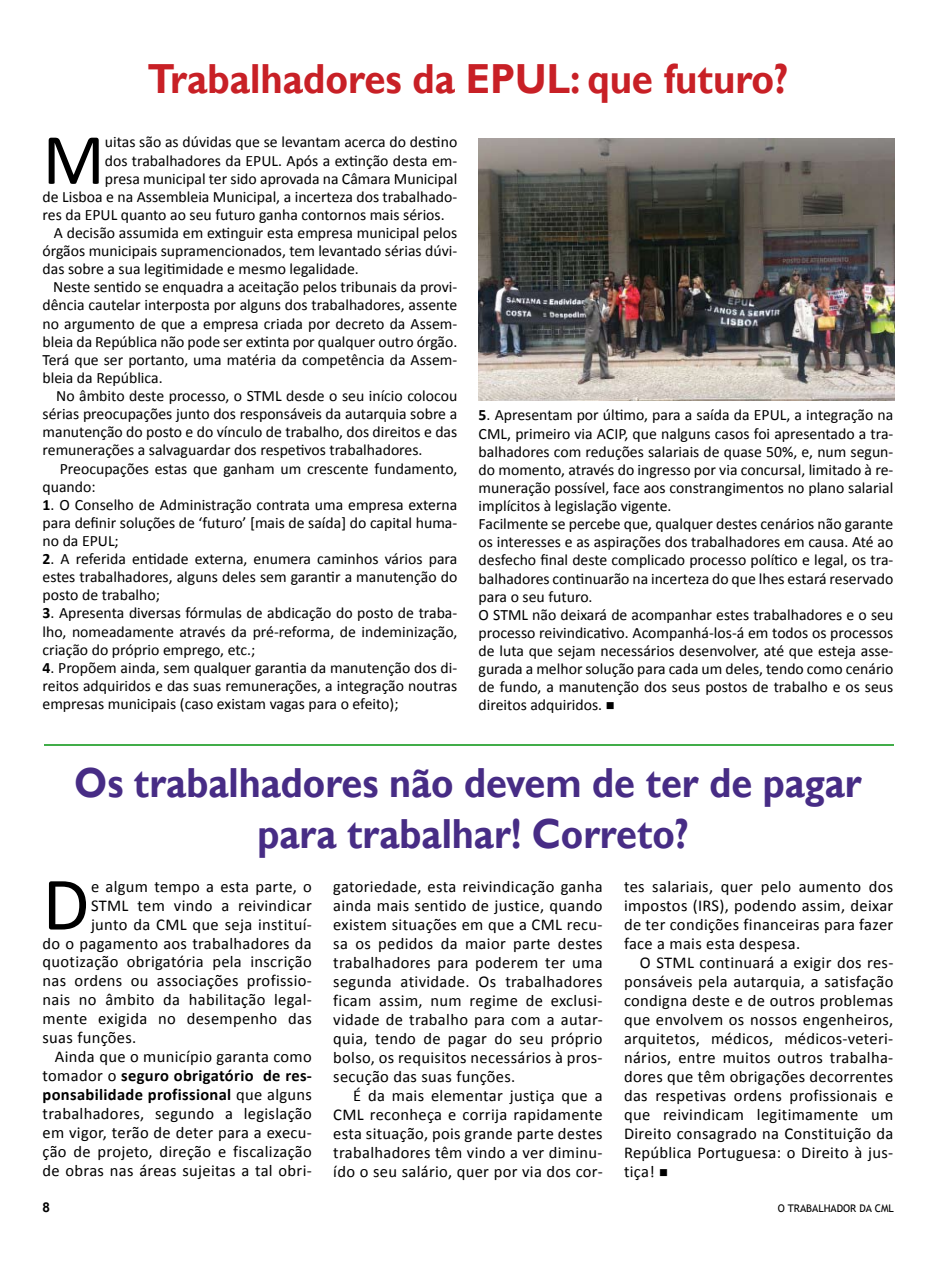
<style>
.page{position:relative;width:936px;height:1263px;background:#fff}
.page>*{position:absolute;margin:0;border:0;box-sizing:border-box;transform-origin:0 0}
.t1{font:76.35px "Calibri";color:#000}
.t2{font:72.75px "Calibri";color:#000}
.t3{font:700 42px/50.4px "Gill Sans";color:#472c85;text-align:center;scale:.9 1}
.t4{font:700 42px "Gill Sans";color:#c82026;scale:.91 1}
.t5{font:16.5px/18.9px "Calibri";letter-spacing:.02em;color:#000;text-align:justify}
.t6{font:700 16.5px "Calibri";letter-spacing:.02em;color:#000}
.t7{font:15.75px/18.1px "Calibri";color:#000;text-align:justify}
.t8{font:700 13.5px "Arial";color:#000}
.t9{font:10.5px "Trebuchet MS";color:#000}
.s1{font-weight:700}
.s2{font-weight:400}
</style>
<div class="page">
<hr style="left:44px;top:744px;width:849px;height:2px;background:#41ad49">
<img style="left:478px;top:138px;width:416px;height:262px">
<h3 class="t4" style="left:147px;top:53px;width:706px">Trabalhadores da EPUL: que futuro?</h3>
<h2 class="t2" style="left:43px;top:114px;width:64px">M</h2>
<p class="t7" style="left:105px;top:133px;width:354px">uitas são as dúvidas que se levantam acerca do destino</p>
<p class="t7" style="left:105px;top:151px;width:354px">dos trabalhadores da EPUL. Após a extinção desta em-</p>
<p class="t7" style="left:105px;top:169px;width:354px">presa municipal ter sido aprovada na Câmara Municipal</p>
<p class="t7" style="left:43px;top:188px;width:416px">de Lisboa e na Assembleia Municipal, a incerteza dos trabalhado-</p>
<p class="t7" style="left:43px;top:206px;width:403px">res da EPUL quanto ao seu futuro ganha contornos mais sérios.</p>
<p class="t7" style="left:54px;top:224px;width:405px">A decisão assumida em extinguir esta empresa municipal pelos</p>
<p class="t7" style="left:43px;top:242px;width:416px">órgãos municipais supramencionados, tem levantado sérias dúvi-</p>
<p class="t7" style="left:43px;top:260px;width:318px">das sobre a sua legitimidade e mesmo legalidade.</p>
<p class="t7" style="left:53px;top:278px;width:405px">Neste sentido se enquadra a aceitação pelos tribunais da provi-</p>
<p class="t7" style="left:43px;top:296px;width:416px">dência cautelar interposta por alguns dos trabalhadores, assente</p>
<p class="t7" style="left:43px;top:314px;width:416px">no argumento de que a empresa criada por decreto da Assem-</p>
<p class="t7" style="left:43px;top:332px;width:416px">bleia da República não pode ser extinta por qualquer outro órgão.</p>
<p class="t7" style="left:43px;top:351px;width:416px">Terá que ser portanto, uma matéria da competência da Assem-</p>
<p class="t7" style="left:43px;top:369px;width:122px">bleia da República.</p>
<p class="t7" style="left:56px;top:387px;width:402px">No âmbito deste processo, o STML desde o seu início colocou</p>
<p class="t7" style="left:43px;top:405px;width:416px">sérias preocupações junto dos responsáveis da autarquia sobre a</p>
<p class="t7" style="left:43px;top:423px;width:416px">manutenção do posto e do vínculo de trabalho, dos direitos e das</p>
<p class="t7" style="left:43px;top:441px;width:381px">remunerações a salvaguardar dos respetivos trabalhadores.</p>
<p class="t7" style="left:60px;top:459px;width:399px">Preocupações estas que ganham um crescente fundamento,</p>
<p class="t7" style="left:43px;top:477px;width:55px">quando:</p>
<p class="t7" style="left:43px;top:495px;width:416px"><span class="s1">1</span>. O Conselho de Administração contrata uma empresa externa para definir soluções de ‘futuro’ [mais de saída] do capital huma&shy;no da EPUL;</p>
<p class="t7" style="left:43px;top:550px;width:416px"><span class="s1">2</span>. A referida entidade externa, enumera caminhos vários para estes trabalhadores, alguns deles sem garantir a manutenção do posto de trabalho;</p>
<p class="t7" style="left:43px;top:604px;width:416px"><span class="s1">3</span>. Apresenta diversas fórmulas de abdicação do posto de traba&shy;lho, nomeadamente através da pré-reforma, de indeminização, criação do próprio emprego, etc.;</p>
<p class="t7" style="left:43px;top:658px;width:416px"><span class="s1">4</span>. Propõem ainda, sem qualquer garantia da manutenção dos di&shy;reitos adquiridos e das suas remunerações, a integração noutras empresas municipais (caso existam vagas para o efeito);</p>
<p class="t7" style="left:478px;top:406px;width:416px;text-align:left"><span class="s1">5</span>. Apresentam por último, para a saída da EPUL, a integração na CML, primeiro via ACIP, que nalguns casos foi apresentado a tra&shy;balhadores com reduções salariais de quase 50%, e, num segun&shy;do momento, através do ingresso por via concursal, limitado à re&shy;muneração possível, face aos constrangimentos no plano salarial implícitos à legislação vigente.<br>Facilmente se percebe que, qualquer destes cenários não garante os interesses e as aspirações dos trabalhadores em causa. Até ao desfecho final deste complicado processo político e legal, os tra&shy;balhadores continuarão na incerteza do que lhes estará reservado para o seu futuro.<br>O STML não deixará de acompanhar estes trabalhadores e o seu processo reivindicativo. Acompanhá-los-á em todos os processos de luta que sejam necessários desenvolver, até que esteja asse&shy;gurada a melhor solução para cada um deles, tendo como cenário de fundo, a manutenção dos seus postos de trabalho e os seus direitos adquiridos. ■</p>
<h3 class="t3" style="left:74px;top:759px;width:876px">Os trabalhadores não devem de ter de pagar para trabalhar! Correto?</h3>
<h1 class="t1" style="left:43px;top:856px;width:48px">D</h1>
<p class="t5" style="left:91px;top:877px;width:222px">e algum tempo a esta parte, o</p>
<p class="t5" style="left:91px;top:896px;width:222px">STML tem vindo a reivindicar</p>
<p class="t5" style="left:91px;top:915px;width:222px">junto da CML que seja instituí-</p>
<p class="t5" style="left:43px;top:934px;width:271px">do o pagamento aos trabalhadores da</p>
<p class="t5" style="left:43px;top:952px;width:271px">quotização obrigatória pela inscrição</p>
<p class="t5" style="left:43px;top:971px;width:271px">nas ordens ou associações profissio-</p>
<p class="t5" style="left:43px;top:990px;width:271px">nais no âmbito da habilitação legal-</p>
<p class="t5" style="left:43px;top:1009px;width:271px">mente exigida no desempenho das</p>
<p class="t5" style="left:43px;top:1028px;width:95px">suas funções.</p>
<p class="t5" style="left:55px;top:1047px;width:258px">Ainda que o município garanta como</p>
<p class="t6" style="left:43px;top:1065px;width:271px"><span class="s2">tomador o</span> seguro obrigatório de res-</p>
<p class="t6" style="left:43px;top:1084px;width:271px">ponsabilidade profissional <span class="s2">que alguns</span></p>
<p class="t5" style="left:43px;top:1104px;width:271px">trabalhadores, segundo a legislação</p>
<p class="t5" style="left:43px;top:1123px;width:271px">em vigor, terão de deter para a execu-</p>
<p class="t5" style="left:43px;top:1142px;width:271px">ção de projeto, direção e fiscalização</p>
<p class="t5" style="left:43px;top:1161px;width:271px">de obras nas áreas sujeitas a tal obri-</p>
<p class="t5" style="left:333px;top:877px;width:271px">gatoriedade, esta reivindicação ganha ainda mais sentido de justice, quando existem situações em que a CML recu&shy;sa os pedidos da maior parte destes trabalhadores para poderem ter uma segunda atividade. Os trabalhadores ficam assim, num regime de exclusi&shy;vidade de trabalho para com a autar&shy;quia, tendo de pagar do seu próprio bolso, os requisitos necessários à pros&shy;secução das suas funções.</p>
<p class="t5" style="left:333px;top:1086px;width:271px;text-indent:20px">É da mais elementar justiça que a CML reconheça e corrija rapidamente esta situação, pois grande parte destes trabalhadores têm vindo a ver diminu&shy;ído o seu salário, quer por via dos cor-</p>
<p class="t5" style="left:624px;top:877px;width:271px">tes salariais, quer pelo aumento dos impostos (IRS), podendo assim, deixar de ter condições financeiras para fazer face a mais esta despesa.</p>
<p class="t5" style="left:624px;top:953px;width:271px;text-indent:16px">O STML continuará a exigir dos res&shy;ponsáveis pela autarquia, a satisfação condigna deste e de outros problemas que envolvem os nossos engenheiros, arquitetos, médicos, médicos-veteri&shy;nários, entre muitos outros trabalha&shy;dores que têm obrigações decorrentes das respetivas ordens profissionais e que reivindicam legitimamente um Direito consagrado na Constituição da República Portuguesa: o Direito à jus&shy;tiça! ■</p>
<p class="t8" style="left:43px;top:1198px;width:9px">8</p>
<p class="t9" style="left:777px;top:1202px;width:118px">O TRABALHADOR DA CML</p>
</div>
